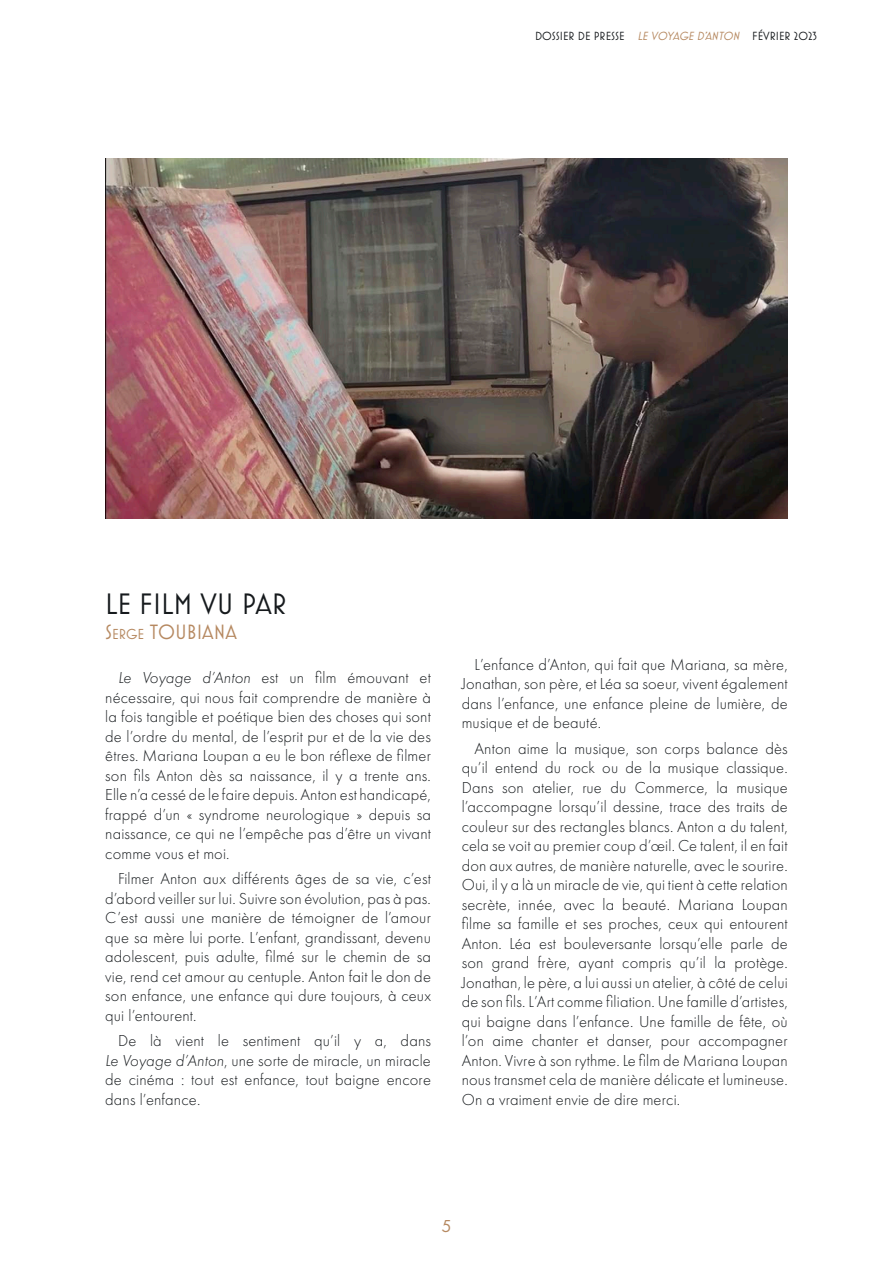
<style>
.page{position:relative;width:893px;height:1263px;background:#fff}
.page>*{position:absolute;margin:0;border:0;box-sizing:border-box;transform-origin:0 0}
.t1{font:30px "Mostra Nuova";color:#161a1d}
.t2{font:21px "Mostra Nuova";color:#b68961}
.t3{font:18px "Futura PT";color:#b68961}
.t4{font:300 16.5px/19.5px "Futura PT";letter-spacing:.01em;color:#161a1d;text-align:justify}
.t5{font:12px "Mostra Nuova";color:#161a1d}
.s1{font-style:italic;color:#b68961}
.s2{font-style:inherit}
.s3{font-size:14.7px}
.s4{font-style:italic}
</style>
<div class="page">
<img style="left:105px;top:158px;width:683px;height:360px">
<p class="t5" style="left:535px;top:29px;width:283px">DOSSIER DE PRESSE <span class="s1">LE VOYAGE D’ANTON</span> FÉVRIER 2023</p>
<p class="t1" style="left:105px;top:586px;width:183px">LE FILM VU PAR</p>
<p class="t2" style="left:105px;top:620px;width:133px"><span class="s2">S</span><span class="s3">ERGE</span> TOUBIANA</p>
<p class="t4" style="left:105px;top:668px;width:327px;text-indent:13px"><span class="s4">Le Voyage d’Anton</span> est un film émouvant et nécessaire, qui nous fait comprendre de manière à la fois tangible et poétique bien des choses qui sont de l’ordre du mental, de l’esprit pur et de la vie des êtres. Mariana Loupan a eu le bon réflexe de filmer son fils Anton dès sa naissance, il y a trente ans.<br>Elle n’a cessé de le faire depuis. Anton est handicapé, frappé d’un « syndrome neurologique » depuis sa naissance, ce qui ne l’empêche pas d’être un vivant comme vous et moi.</p>
<p class="t4" style="left:105px;top:869px;width:327px;text-indent:13px">Filmer Anton aux différents âges de sa vie, c’est d’abord veiller sur lui. Suivre son évolution, pas à pas.<br>C’est aussi une manière de témoigner de l’amour que sa mère lui porte. L’enfant, grandissant, devenu adolescent, puis adulte, filmé sur le chemin de sa vie, rend cet amour au centuple. Anton fait le don de son enfance, une enfance qui dure toujours, à ceux qui l’entourent.</p>
<p class="t4" style="left:105px;top:1031px;width:327px;text-indent:13px">De là vient le sentiment qu’il y a, dans <span class="s4">Le Voyage d’Anton</span>, une sorte de miracle, un miracle de cinéma : tout est enfance, tout baigne encore dans l’enfance.</p>
<p class="t4" style="left:462px;top:655px;width:328px;text-indent:13px">L’enfance d’Anton, qui fait que Mariana, sa mère, Jonathan, son père, et Léa sa soeur, vivent également dans l’enfance, une enfance pleine de lumière, de musique et de beauté.</p>
<p class="t4" style="left:462px;top:739px;width:328px;text-indent:13px">Anton aime la musique, son corps balance dès qu’il entend du rock ou de la musique classique.<br>Dans son atelier, rue du Commerce, la musique l’accompagne lorsqu’il dessine, trace des traits de couleur sur des rectangles blancs. Anton a du talent, cela se voit au premier coup d’œil. Ce talent, il en fait don aux autres, de manière naturelle, avec le sourire.<br>Oui, il y a là un miracle de vie, qui tient à cette relation secrète, innée, avec la beauté. Mariana Loupan filme sa famille et ses proches, ceux qui entourent Anton. Léa est bouleversante lorsqu’elle parle de son grand frère, ayant compris qu’il la protège.<br>Jonathan, le père, a lui aussi un atelier, à côté de celui de son fils. L’Art comme filiation. Une famille d’artistes, qui baigne dans l’enfance. Une famille de fête, où l’on aime chanter et danser, pour accompagner Anton. Vivre à son rythme. Le film de Mariana Loupan nous transmet cela de manière délicate et lumineuse.<br>On a vraiment envie de dire merci.</p>
<p class="t3" style="left:441px;top:1215px;width:12px">5</p>
</div>
